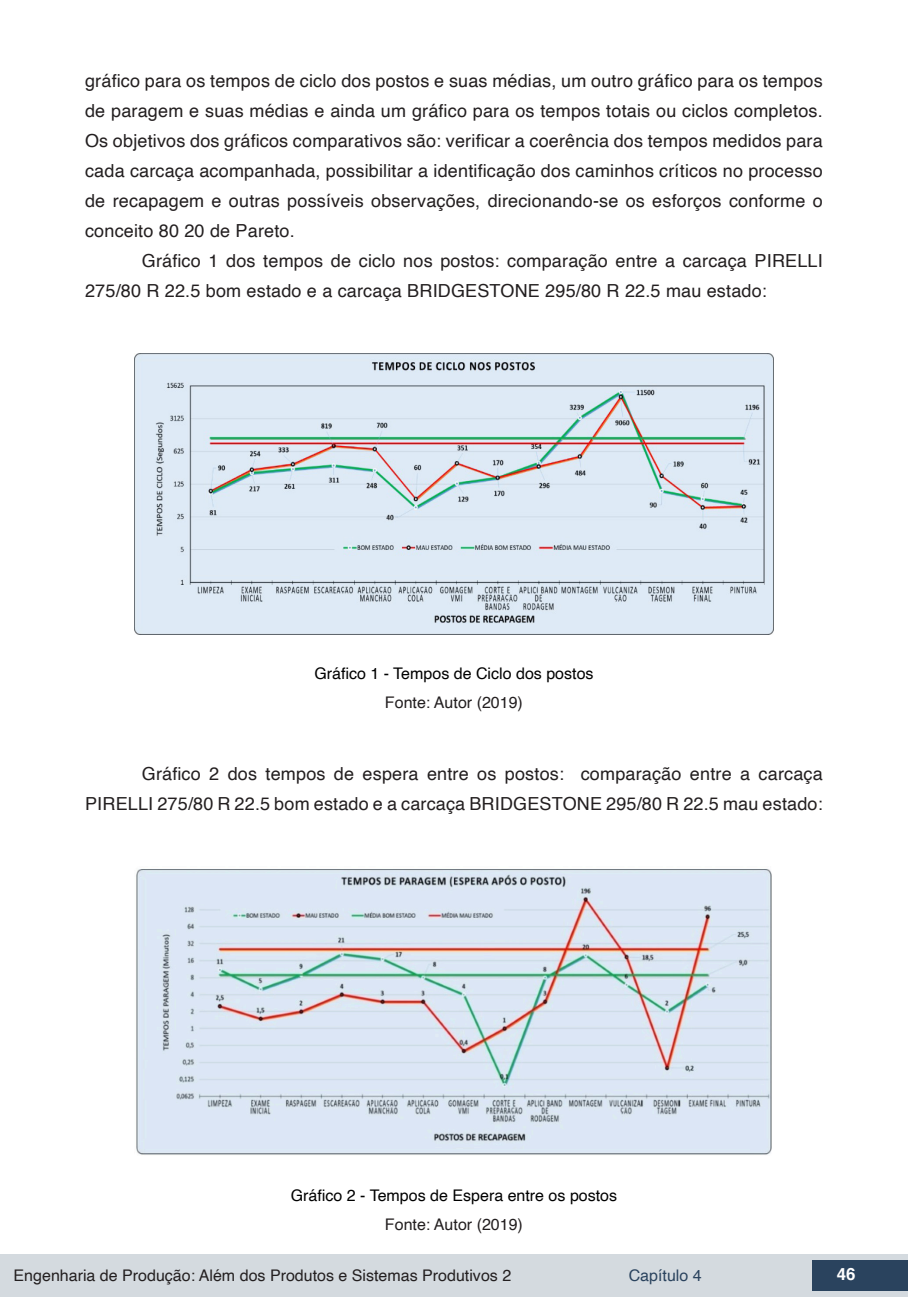
<style>
.page{position:relative;width:908px;height:1304px;background:#fff}
.page>*{position:absolute;margin:0;border:0;box-sizing:border-box;transform-origin:0 0}
.txt{font:18px/30px "Helvetica";letter-spacing:.01em;color:#231f20;text-align:justify}
.t1{font:700 16.8px "Helvetica";color:#fff}
.fonte_tab_gra_imag{font:16px "Helvetica";color:#231f20}
.info_tab_graf_imag{font:16px "Helvetica";color:#000}
.t2{font:16px "Helvetica";color:#2a435e}
</style>
<div class="page">
<div style="left:0;top:1254px;width:906px;height:43px;background:#d4dadf"></div>
<div style="left:812px;top:1261px;width:95px;height:30px;background:#2a435e"></div>
<img style="left:134px;top:354px;width:639px;height:280px">
<img style="left:136px;top:869px;width:636px;height:286px">
<p class="txt" style="left:85px;top:66px;width:738px">gráfico para os tempos de ciclo dos postos e suas médias, um outro gráfico para os tempos de paragem e suas médias e ainda um gráfico para os tempos totais ou ciclos completos.<br>Os objetivos dos gráficos comparativos são: verificar a coerência dos tempos medidos para cada carcaça acompanhada, possibilitar a identificação dos caminhos críticos no processo de recapagem e outras possíveis observações, direcionando-se os esforços conforme o conceito 80 20 de Pareto.</p>
<p class="txt" style="left:85px;top:246px;width:738px;text-indent:57px">Gráfico 1 dos tempos de ciclo nos postos: comparação entre a carcaça PIRELLI<br>275/80 R 22.5 bom estado e a carcaça BRIDGESTONE 295/80 R 22.5 mau estado:</p>
<p class="info_tab_graf_imag" style="left:314px;top:661px;width:280px">Gráfico 1 - Tempos de Ciclo dos postos</p>
<p class="fonte_tab_gra_imag" style="left:385px;top:690px;width:139px">Fonte: Autor (2019)</p>
<p class="txt" style="left:85px;top:759px;width:738px;text-align:right">Gráfico 2 dos tempos de espera entre os postos: comparação entre a carcaça<br>PIRELLI 275/80 R 22.5 bom estado e a carcaça BRIDGESTONE 295/80 R 22.5 mau estado:</p>
<p class="info_tab_graf_imag" style="left:290px;top:1183px;width:328px">Gráfico 2 - Tempos de Espera entre os postos</p>
<p class="fonte_tab_gra_imag" style="left:385px;top:1212px;width:139px">Fonte: Autor (2019)</p>
<p class="fonte_tab_gra_imag" style="left:14px;top:1263px;width:499px">Engenharia de Produção: Além dos Produtos e Sistemas Produtivos 2</p>
<p class="t2" style="left:628px;top:1263px;width:74px">Capítulo 4</p>
<p class="t1" style="left:836px;top:1261px;width:20px">46</p>
</div>
